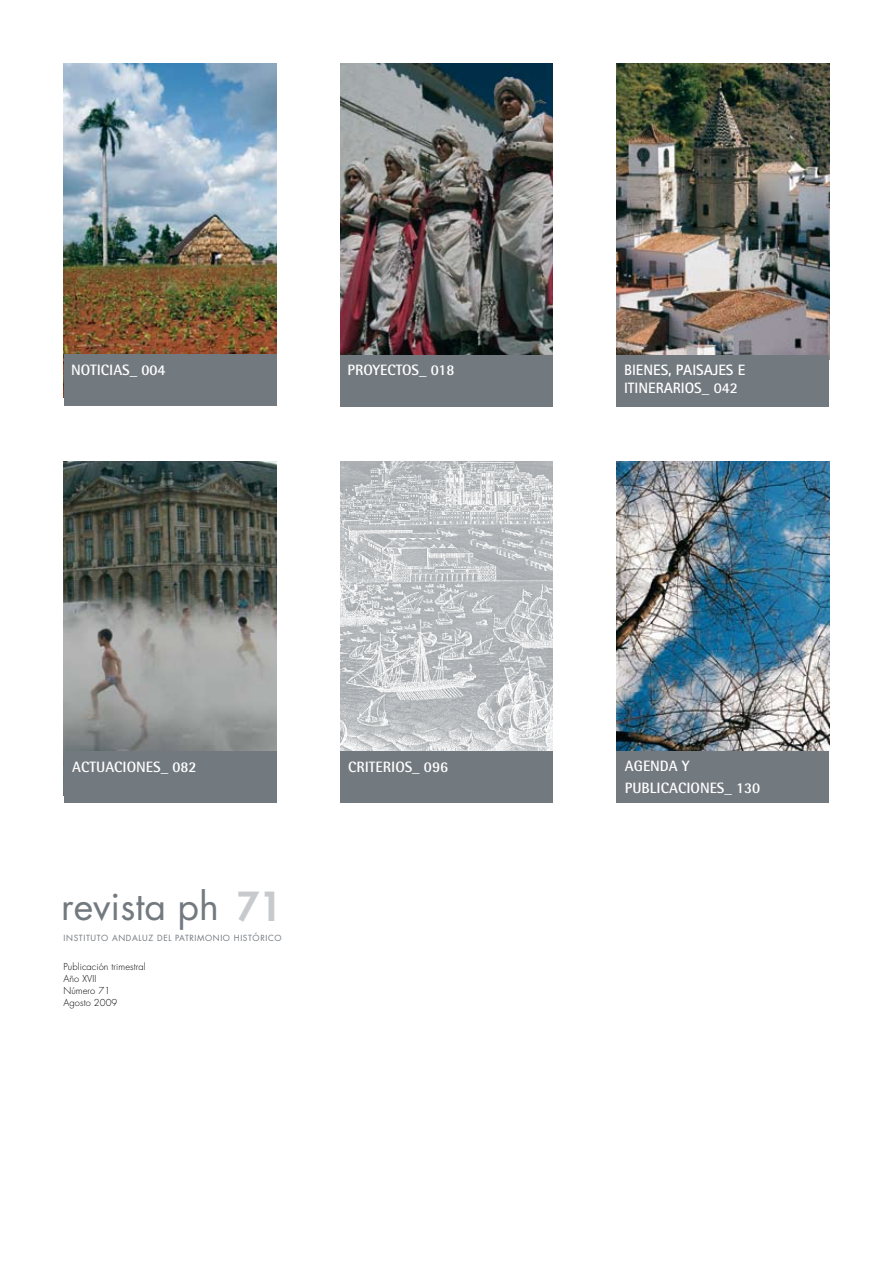
<style>
.page{position:relative;width:893px;height:1263px;background:#fff}
.page>*{position:absolute;margin:0;border:0;box-sizing:border-box;transform-origin:0 0}
.t1{font:37.5px "Futura";color:#72797f}
.t2{font:700 15px/21.6px "Rotis Semi Sans";color:#fff}
.t3{font:700 15px/18px "Rotis Sans Serif";color:#fff}
.t4{font:300 9.3px/12px "Futura";letter-spacing:.01em;color:#000}
.t5{font:8.25px "Futura";letter-spacing:.075em;color:#72797f}
.s1{font-weight:800;font-size:39px}
</style>
<div class="page">
<img style="left:64px;top:64px;width:212px;height:291px">
<div style="left:64px;top:355px;width:212px;height:51px;background:#72797f"></div>
<img style="left:340px;top:64px;width:213px;height:291px">
<div style="left:340px;top:355px;width:213px;height:51px;background:#72797f"></div>
<img style="left:617px;top:64px;width:212px;height:291px">
<div style="left:617px;top:355px;width:212px;height:51px;background:#72797f"></div>
<img style="left:617px;top:462px;width:212px;height:289px">
<div style="left:617px;top:751px;width:212px;height:51px;background:#72797f"></div>
<img style="left:64px;top:462px;width:212px;height:290px">
<div style="left:64px;top:752px;width:212px;height:51px;background:#72797f"></div>
<img style="left:340px;top:462px;width:213px;height:289px">
<div style="left:340px;top:751px;width:213px;height:52px;background:#72797f"></div>
<p class="t2" style="left:71px;top:358px;width:96px">NOTICIAS_ 004</p>
<p class="t2" style="left:348px;top:358px;width:109px">PROYECTOS_ 018</p>
<p class="t3" style="left:624px;top:360px;width:123px">BIENES, PAISAJES E<br>ITINERARIOS_ 042</p>
<p class="t2" style="left:72px;top:755px;width:126px">ACTUACIONES_ 082</p>
<p class="t2" style="left:348px;top:755px;width:102px">CRITERIOS_ 096</p>
<h1 class="t1" style="left:61px;top:880px;width:222px">revista ph <span class="s1">71</span></h1>
<p class="t5" style="left:64px;top:932px;width:220px">INSTITUTO ANDALUZ DEL PATRIMONIO HISTÓRICO</p>
<p class="t4" style="left:63px;top:961px;width:84px">Publicación trimestral<br>Año XVII<br>Número 71<br>Agosto 2009</p>
<p class="t2" style="left:625px;top:755px;width:137px">AGENDA Y<br>PUBLICACIONES_ 130</p>
</div>
